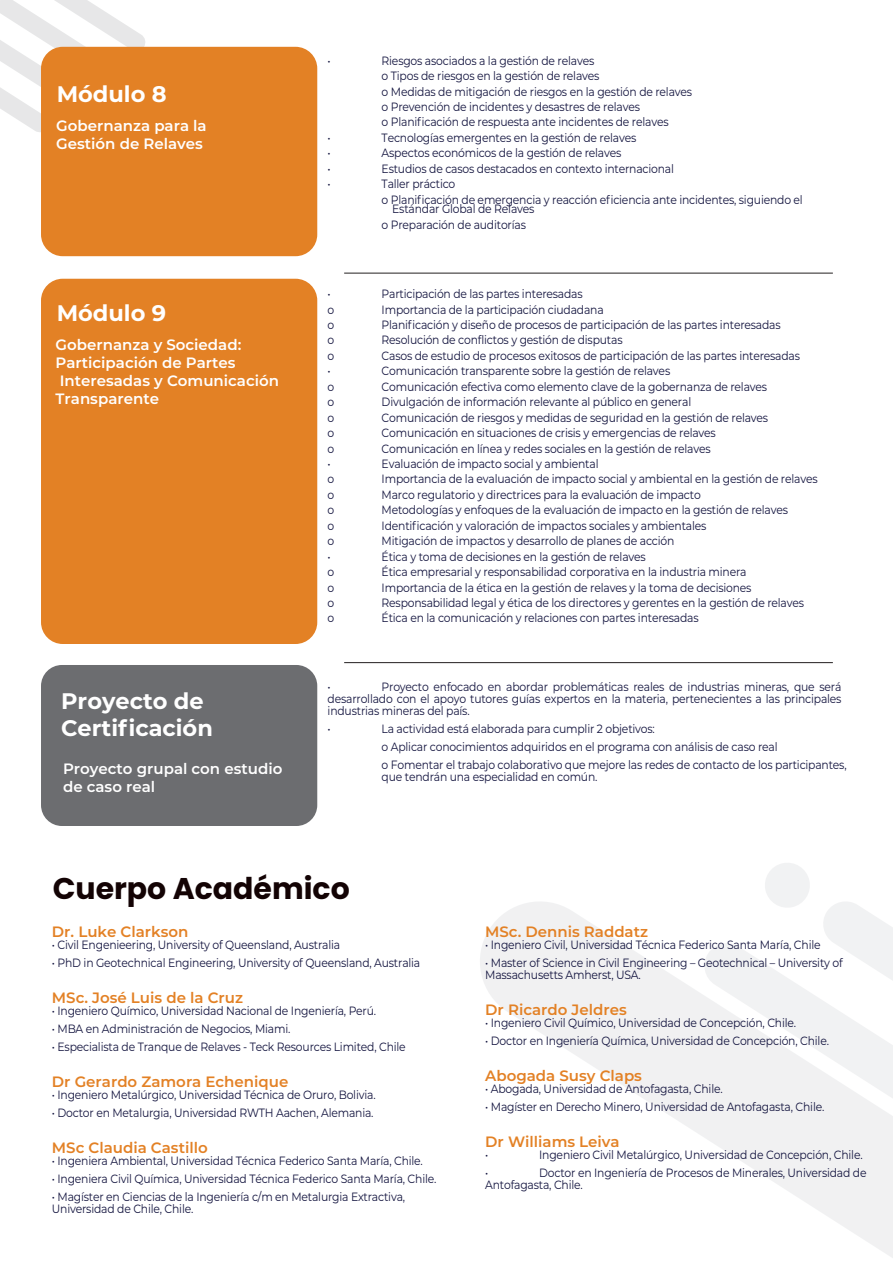
<style>
.page{position:relative;width:893px;height:1263px;background:#fff}
.page>*{position:absolute;margin:0;border:0;box-sizing:border-box;transform-origin:0 0}
.t1{font:700 30px "Poppins";color:#130304}
.t2{font:700 22.5px/27px "Montserrat";color:#fff}
.t3{font:600 15px/18px "Montserrat";color:#fff}
.t4{font:600 15px "Montserrat";color:#e38125}
.t5{font:12px/15.5px "Montserrat";letter-spacing:-.015em;color:#12133e;scale:.9 1}
</style>
<div class="page">
<div style="left:41px;top:279px;width:276px;height:365px;background:#e38125;border-radius:22px"></div>
<div style="left:41px;top:665px;width:276px;height:161px;background:#6c6d70;border-radius:21px"></div>
<svg style="left:480px;top:902px;width:413px;height:356px"></svg>
<svg style="left:704px;top:863px;width:189px;height:237px"></svg>
<hr style="left:344px;top:273px;width:489px;height:1px;background:#231f20">
<hr style="left:344px;top:662px;width:489px;height:1px;background:#231f20">
<svg style="left:0;top:0;width:186px;height:132px"></svg>
<div style="left:41px;top:47px;width:276px;height:209px;background:#e38125;border-radius:22px"></div>
<h2 class="t2" style="left:57px;top:80px;width:111px">Módulo 8</h2>
<p class="t3" style="left:56px;top:116px;width:152px">Gobernanza para la<br>Gestión de Relaves</p>
<h2 class="t2" style="left:57px;top:298px;width:111px">Módulo 9</h2>
<p class="t3" style="left:56px;top:335px;width:225px">Gobernanza y Sociedad:<br>Participación de Partes<br>Interesadas y Comunicación<br>Transparente</p>
<h2 class="t2" style="left:61px;top:686px;width:153px">Proyecto de<br>Certificación</h2>
<p class="t3" style="left:63px;top:759px;width:221px">Proyecto grupal con estudio de caso real</p>
<p class="t5" style="left:328px;top:52px;width:5px">•</p>
<p class="t5" style="left:382px;top:52px;width:346px">Riesgos asociados a la gestión de relaves<br>o Tipos de riesgos en la gestión de relaves<br>o Medidas de mitigación de riesgos en la gestión de relaves o Prevención de incidentes y desastres de relaves<br>o Planificación de respuesta ante incidentes de relaves</p>
<p class="t5" style="left:328px;top:129px;width:5px">•</p>
<p class="t5" style="left:382px;top:129px;width:284px">Tecnologías emergentes en la gestión de relaves</p>
<p class="t5" style="left:328px;top:145px;width:5px">•</p>
<p class="t5" style="left:382px;top:145px;width:268px">Aspectos económicos de la gestión de relaves</p>
<p class="t5" style="left:328px;top:160px;width:5px">•</p>
<p class="t5" style="left:382px;top:160px;width:326px">Estudios de casos destacados en contexto internacional</p>
<p class="t5" style="left:328px;top:176px;width:5px">•</p>
<p class="t5" style="left:382px;top:176px;width:469px">Taller práctico<br>o Planificación de emergencia y reacción eficiencia ante incidentes, siguiendo el</p>
<p class="t5" style="left:382px;top:201px;width:171px;text-indent:11px">Estándar Global de Relaves o Preparación de auditorías</p>
<p class="t5" style="left:328px;top:286px;width:5px">•</p>
<p class="t5" style="left:382px;top:286px;width:225px">Participación de las partes interesadas</p>
<p class="t5" style="left:328px;top:301px;width:9px">o</p>
<p class="t5" style="left:382px;top:301px;width:248px">Importancia de la participación ciudadana</p>
<p class="t5" style="left:328px;top:317px;width:9px">o</p>
<p class="t5" style="left:382px;top:317px;width:445px">Planificación y diseño de procesos de participación de las partes interesadas</p>
<p class="t5" style="left:328px;top:332px;width:9px">o</p>
<p class="t5" style="left:382px;top:332px;width:269px">Resolución de conflictos y gestión de disputas</p>
<p class="t5" style="left:328px;top:347px;width:9px">o</p>
<p class="t5" style="left:382px;top:347px;width:466px">Casos de estudio de procesos exitosos de participación de las partes interesadas</p>
<p class="t5" style="left:328px;top:363px;width:5px">•</p>
<p class="t5" style="left:382px;top:363px;width:322px">Comunicación transparente sobre la gestión de relaves</p>
<p class="t5" style="left:328px;top:378px;width:9px">o</p>
<p class="t5" style="left:382px;top:378px;width:430px">Comunicación efectiva como elemento clave de la gobernanza de relaves</p>
<p class="t5" style="left:328px;top:394px;width:9px">o</p>
<p class="t5" style="left:382px;top:394px;width:345px">Divulgación de información relevante al público en general</p>
<p class="t5" style="left:328px;top:409px;width:9px">o</p>
<p class="t5" style="left:382px;top:409px;width:431px">Comunicación de riesgos y medidas de seguridad en la gestión de relaves</p>
<p class="t5" style="left:328px;top:425px;width:9px">o</p>
<p class="t5" style="left:382px;top:425px;width:373px">Comunicación en situaciones de crisis y emergencias de relaves</p>
<p class="t5" style="left:328px;top:440px;width:9px">o</p>
<p class="t5" style="left:382px;top:440px;width:367px">Comunicación en línea y redes sociales en la gestión de relaves</p>
<p class="t5" style="left:328px;top:456px;width:5px">•</p>
<p class="t5" style="left:382px;top:456px;width:243px">Evaluación de impacto social y ambiental</p>
<p class="t5" style="left:328px;top:471px;width:9px">o</p>
<p class="t5" style="left:382px;top:471px;width:486px">Importancia de la evaluación de impacto social y ambiental en la gestión de relaves</p>
<p class="t5" style="left:328px;top:486px;width:9px">o</p>
<p class="t5" style="left:382px;top:486px;width:356px">Marco regulatorio y directrices para la evaluación de impacto</p>
<p class="t5" style="left:328px;top:502px;width:9px">o</p>
<p class="t5" style="left:382px;top:502px;width:453px">Metodologías y enfoques de la evaluación de impacto en la gestión de relaves</p>
<p class="t5" style="left:328px;top:517px;width:9px">o</p>
<p class="t5" style="left:382px;top:517px;width:362px">Identificación y valoración de impactos sociales y ambientales</p>
<p class="t5" style="left:328px;top:533px;width:9px">o</p>
<p class="t5" style="left:382px;top:533px;width:327px">Mitigación de impactos y desarrollo de planes de acción</p>
<p class="t5" style="left:328px;top:548px;width:5px">•</p>
<p class="t5" style="left:382px;top:548px;width:295px">Ética y toma de decisiones en la gestión de relaves</p>
<p class="t5" style="left:328px;top:564px;width:9px">o</p>
<p class="t5" style="left:382px;top:564px;width:407px">Ética empresarial y responsabilidad corporativa en la industria minera</p>
<p class="t5" style="left:328px;top:579px;width:9px">o</p>
<p class="t5" style="left:382px;top:579px;width:413px">Importancia de la ética en la gestión de relaves y la toma de decisiones</p>
<p class="t5" style="left:328px;top:595px;width:9px">o</p>
<p class="t5" style="left:382px;top:595px;width:471px">Responsabilidad legal y ética de los directores y gerentes en la gestión de relaves</p>
<p class="t5" style="left:328px;top:610px;width:9px">o</p>
<p class="t5" style="left:382px;top:610px;width:354px">Ética en la comunicación y relaciones con partes interesadas</p>
<p class="t5" style="left:328px;top:678px;width:5px">•</p>
<p class="t5" style="left:328px;top:680px;width:572px;line-height:12px;text-align:justify;text-indent:54px">Proyecto enfocado en abordar problemáticas reales de industrias mineras, que será desarrollado con el apoyo tutores guías expertos en la materia, pertenecientes a las principales industrias mineras del país.</p>
<p class="t5" style="left:328px;top:720px;width:5px">•</p>
<p class="t5" style="left:382px;top:719px;width:518px;line-height:18px">La actividad está elaborada para cumplir 2 objetivos:<br>o Aplicar conocimientos adquiridos en el programa con análisis de caso real<br>o Fomentar el trabajo colaborativo que mejore las redes de contacto de los participantes,</p>
<p class="t5" style="left:382px;top:768px;width:241px">que tendrán una especialidad en común.</p>
<h1 class="t1" style="left:53px;top:871px;width:299px">Cuerpo Académico</h1>
<p class="t4" style="left:52px;top:920px;width:138px">Dr. Luke Clarkson</p>
<p class="t5" style="left:52px;top:936px;width:322px">• Civil Engenieering, University of Queensland, Australia</p>
<p class="t5" style="left:52px;top:954px;width:411px">• PhD in Geotechnical Engineering, University of Queensland, Australia</p>
<p class="t4" style="left:52px;top:986px;width:193px">MSc. José Luis de la Cruz</p>
<p class="t5" style="left:52px;top:1002px;width:362px">• Ingeniero Químico, Universidad Nacional de Ingeniería, Perú.</p>
<p class="t5" style="left:52px;top:1020px;width:266px">• MBA en Administración de Negocios, Miami.</p>
<p class="t5" style="left:52px;top:1038px;width:395px">• Especialista de Tranque de Relaves - Teck Resources Limited, Chile</p>
<p class="t4" style="left:52px;top:1070px;width:238px">Dr Gerardo Zamora Echenique</p>
<p class="t5" style="left:52px;top:1086px;width:361px">• Ingeniero Metalúrgico, Universidad Técnica de Oruro, Bolivia.</p>
<p class="t5" style="left:52px;top:1104px;width:359px">• Doctor en Metalurgia, Universidad RWTH Aachen, Alemania.</p>
<p class="t4" style="left:52px;top:1136px;width:157px">MSc Claudia Castillo</p>
<p class="t5" style="left:52px;top:1152px;width:414px">• Ingeniera Ambiental, Universidad Técnica Federico Santa María, Chile.</p>
<p class="t5" style="left:52px;top:1170px;width:429px">• Ingeniera Civil Química, Universidad Técnica Federico Santa María, Chile.</p>
<p class="t5" style="left:52px;top:1190px;width:394px;line-height:12px">• Magíster en Ciencias de la Ingeniería c/m en Metalurgia Extractiva,<br>Universidad de Chile, Chile.</p>
<p class="t4" style="left:485px;top:920px;width:164px">MSc. Dennis Raddatz</p>
<p class="t5" style="left:485px;top:936px;width:374px">• Ingeniero Civil, Universidad Técnica Federico Santa María, Chile</p>
<p class="t5" style="left:485px;top:956px;width:399px;line-height:12px">• Master of Science in Civil Engineering – Geotechnical – University of<br>Massachusetts Amherst, USA.</p>
<p class="t4" style="left:485px;top:998px;width:143px">Dr Ricardo Jeldres</p>
<p class="t5" style="left:485px;top:1014px;width:347px">• Ingeniero Civil Químico, Universidad de Concepción, Chile.</p>
<p class="t5" style="left:485px;top:1032px;width:383px">• Doctor en Ingeniería Química, Universidad de Concepción, Chile.</p>
<p class="t4" style="left:485px;top:1064px;width:158px">Abogada Susy Claps</p>
<p class="t5" style="left:485px;top:1080px;width:265px">• Abogada, Universidad de Antofagasta, Chile.</p>
<p class="t5" style="left:485px;top:1098px;width:378px">• Magíster en Derecho Minero, Universidad de Antofagasta, Chile.</p>
<p class="t4" style="left:485px;top:1130px;width:136px">Dr Williams Leiva</p>
<p class="t5" style="left:485px;top:1146px;width:5px">•</p>
<p class="t5" style="left:539px;top:1146px;width:361px">Ingeniero Civil Metalúrgico, Universidad de Concepción, Chile.</p>
<p class="t5" style="left:485px;top:1164px;width:5px">•</p>
<p class="t5" style="left:485px;top:1166px;width:425px;line-height:12px;text-indent:54px">Doctor en Ingeniería de Procesos de Minerales, Universidad de<br>Antofagasta, Chile.</p>
</div>
